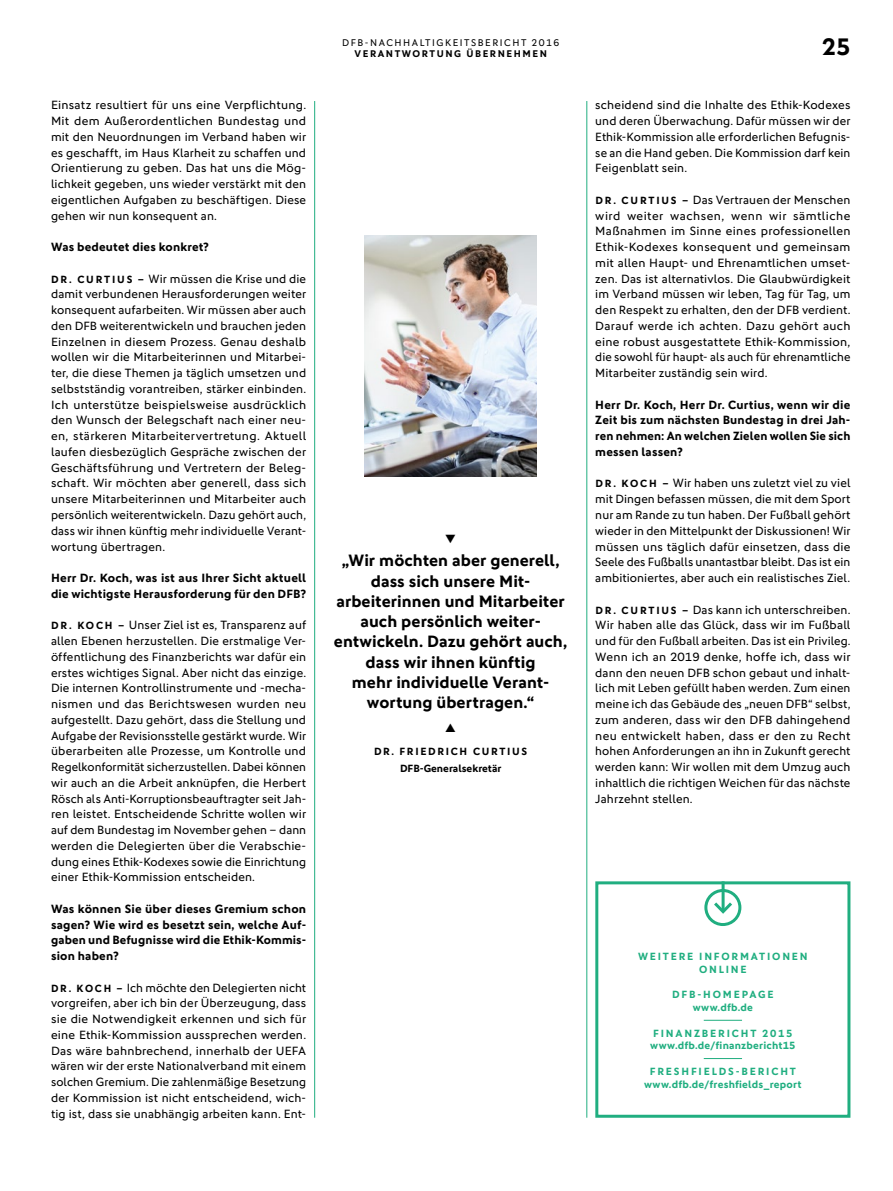
<style>
.page{position:relative;width:893px;height:1191px;background:#fff}
.page>*{position:absolute;margin:0;border:0;box-sizing:border-box;transform-origin:0 0}
.t1{font:700 24px "DFB Sans";color:#000}
.t2{font:700 16.5px/20.2px "DFB Sans";color:#000;text-align:center}
.t3{font:12px/15.8px "DFB Sans";letter-spacing:.01em;color:#000;text-align:justify}
.t4{font:700 12px/15.8px "DFB Sans";letter-spacing:.015em;color:#000;text-align:justify}
.t5{font:700 10.5px/12.8px "DFB Sans";letter-spacing:.05em;color:#20ae80}
.t6{font:700 10.5px/12.8px "DFB Sans";letter-spacing:.17em;color:#20ae80;text-align:center}
.t7{font:700 10.5px/16.8px "DFB Sans";color:#000;text-align:center}
.t8{font:9.75px "DFB Sans";letter-spacing:.16em;color:#000}
.t9{font:700 9.75px "DFB Sans";color:#000}
.s1{font-weight:700;font-size:10.5px}
</style>
<div class="page">
<img style="left:365px;top:235px;width:172px;height:241px">
<hr style="left:314px;top:101px;width:1px;height:1016px;background:#20ae80">
<hr style="left:587px;top:101px;width:1px;height:1016px;background:#20ae80">
<div style="left:595px;top:881px;width:255px;height:236px;border:3px solid #20ae80"></div>
<div style="left:704px;top:889px;width:37px;height:37px;border:3px solid #20ae80;border-radius:50%"></div>
<svg style="left:714px;top:899px;width:18px;height:15px"></svg>
<hr style="left:722px;top:881px;width:3px;height:30px;background:#20ae80">
<hr style="left:704px;top:1020px;width:38px;height:1px;background:#20ae80">
<hr style="left:704px;top:1058px;width:38px;height:1px;background:#20ae80">
<p class="t3" style="left:51px;top:97px;width:257px">Einsatz resultiert für uns eine Verpflichtung.<br>Mit dem Außerordentlichen Bundestag und mit den Neuordnungen im Verband haben wir es geschafft, im Haus Klarheit zu schaffen und Orientierung zu geben. Das hat uns die Mög&shy;lichkeit gegeben, uns wieder verstärkt mit den eigentlichen Aufgaben zu beschäftigen. Diese gehen wir nun konsequent an.</p>
<p class="t4" style="left:51px;top:239px;width:160px">Was bedeutet dies konkret?</p>
<p class="t3" style="left:51px;top:270px;width:257px"><span class="s1">D R . C U R TI U S –</span> Wir müssen die Krise und die damit verbundenen Herausforderungen weiter konsequent aufarbeiten. Wir müssen aber auch den DFB weiterentwickeln und brauchen jeden Einzelnen in diesem Prozess. Genau deshalb wollen wir die Mitarbeiterinnen und Mitarbei&shy;ter, die diese Themen ja täglich umsetzen und selbstständig vorantreiben, stärker einbinden.<br>Ich unterstütze beispielsweise ausdrücklich den Wunsch der Belegschaft nach einer neu&shy;en, stärkeren Mitarbeitervertretung. Aktuell laufen diesbezüglich Gespräche zwischen der Geschäftsführung und Vertretern der Beleg&shy;schaft. Wir möchten aber generell, dass sich unsere Mitarbeiterinnen und Mitarbeiter auch persönlich weiterentwickeln. Dazu gehört auch, dass wir ihnen künftig mehr individuelle Verant&shy;wortung übertragen.</p>
<p class="t4" style="left:51px;top:570px;width:257px">Herr Dr. Koch, was ist aus Ihrer Sicht aktuell die wichtigste Herausforderung für den DFB?</p>
<p class="t3" style="left:51px;top:617px;width:257px"><span class="s1">D R . KO C H –</span> Unser Ziel ist es, Transparenz auf allen Ebenen herzustellen. Die erstmalige Ver&shy;öffentlichung des Finanzberichts war dafür ein erstes wichtiges Signal. Aber nicht das einzige.<br>Die internen Kontrollinstrumente und -mecha&shy;nismen und das Berichtswesen wurden neu aufgestellt. Dazu gehört, dass die Stellung und Aufgabe der Revisionsstelle gestärkt wurde. Wir überarbeiten alle Prozesse, um Kontrolle und Regelkonformität sicherzustellen. Dabei können wir auch an die Arbeit anknüpfen, die Herbert Rösch als Anti-Korruptionsbeauftragter seit Jah&shy;ren leistet. Entscheidende Schritte wollen wir auf dem Bundestag im November gehen – dann werden die Delegierten über die Verabschie&shy;dung eines Ethik-Kodexes sowie die Einrichtung einer Ethik-Kommission entscheiden.</p>
<p class="t4" style="left:51px;top:900px;width:257px">Was können Sie über dieses Gremium schon sagen? Wie wird es besetzt sein, welche Auf&shy;gaben und Befugnisse wird die Ethik-Kommis&shy;sion haben?</p>
<p class="t3" style="left:51px;top:979px;width:257px"><span class="s1">D R . KO C H –</span> Ich möchte den Delegierten nicht vorgreifen, aber ich bin der Überzeugung, dass sie die Notwendigkeit erkennen und sich für eine Ethik-Kommission aussprechen werden.<br>Das wäre bahnbrechend, innerhalb der UEFA wären wir der erste Nationalverband mit einem solchen Gremium. Die zahlenmäßige Besetzung der Kommission ist nicht entscheidend, wich&shy;tig ist, dass sie unabhängig arbeiten kann. Ent-</p>
<p class="t8" style="left:342px;top:37px;width:219px">DFB- NACHHALTIGKEITSBERICHT 2016</p>
<p class="t9" style="left:355px;top:48px;width:18px">Verantwortung</p>
<p class="t9" style="left:466px;top:48px;width:9px">übernehmen</p>
<h1 class="t1" style="left:822px;top:32px;width:30px">25</h1>
<h2 class="t2" style="left:334px;top:550px;width:235px">„Wir möchten aber generell, dass sich unsere Mit&shy;arbeiterinnen und Mitarbeiter auch persönlich weiter&shy;entwickeln. Dazu gehört auch, dass wir ihnen künftig<br>mehr individuelle Verant&shy;wortung übertragen.“</h2>
<p class="t7" style="left:374px;top:743px;width:155px">DR. FRIEDRICH CURTIUS<br>DFB-Generalsekretär</p>
<p class="t3" style="left:595px;top:97px;width:257px">scheidend sind die Inhalte des Ethik-Kodexes und deren Überwachung. Dafür müssen wir der Ethik-Kommission alle erforderlichen Befugnis&shy;se an die Hand geben. Die Kommission darf kein Feigenblatt sein.</p>
<p class="t3" style="left:595px;top:192px;width:257px"><span class="s1">D R . CU R TI US –</span> Das Vertrauen der Menschen wird weiter wachsen, wenn wir sämtliche Maßnahmen im Sinne eines professionellen Ethik-Kodexes konsequent und gemeinsam mit allen Haupt- und Ehrenamtlichen umset&shy;zen. Das ist alternativlos. Die Glaubwürdigkeit im Verband müssen wir leben, Tag für Tag, um den Respekt zu erhalten, den der DFB verdient.<br>Darauf werde ich achten. Dazu gehört auch eine robust ausgestattete Ethik-Kommission, die sowohl für haupt- als auch für ehrenamtliche Mitarbeiter zuständig sein wird.</p>
<p class="t4" style="left:595px;top:396px;width:257px">Herr Dr. Koch, Herr Dr. Curtius, wenn wir die Zeit bis zum nächsten Bundestag in drei Jah&shy;ren nehmen: An welchen Zielen wollen Sie sich messen lassen?</p>
<p class="t3" style="left:595px;top:475px;width:257px"><span class="s1">D R . KO C H –</span> Wir haben uns zuletzt viel zu viel mit Dingen befassen müssen, die mit dem Sport nur am Rande zu tun haben. Der Fußball gehört wieder in den Mittelpunkt der Diskussionen! Wir müssen uns täglich dafür einsetzen, dass die Seele des Fußballs unantastbar bleibt. Das ist ein ambitioniertes, aber auch ein realistisches Ziel.</p>
<p class="t3" style="left:595px;top:601px;width:257px"><span class="s1">D R . C U R TI U S –</span> Das kann ich unterschreiben.<br>Wir haben alle das Glück, dass wir im Fußball und für den Fußball arbeiten. Das ist ein Privileg.<br>Wenn ich an 2019 denke, hoffe ich, dass wir dann den neuen DFB schon gebaut und inhalt&shy;lich mit Leben gefüllt haben werden. Zum einen meine ich das Gebäude des „neuen DFB“ selbst, zum anderen, dass wir den DFB dahingehend neu entwickelt haben, dass er den zu Recht hohen Anforderungen an ihn in Zukunft gerecht werden kann: Wir wollen mit dem Umzug auch inhaltlich die richtigen Weichen für das nächste Jahrzehnt stellen.</p>
<p class="t6" style="left:638px;top:950px;width:171px">WEITERE INFORMATIONEN<br>ONLINE</p>
<p class="t6" style="left:672px;top:988px;width:103px">DFB-HOMEPAGE www.dfb.de</p>
<p class="t5" style="left:650px;top:1026px;width:147px">FINANZBERICHT 2015 www.dfb.de/finanzbericht15</p>
<p class="t5" style="left:644px;top:1064px;width:159px;text-align:center">FRESHFIELDS-BERICHT www.dfb.de/freshfields_report</p>
</div>
